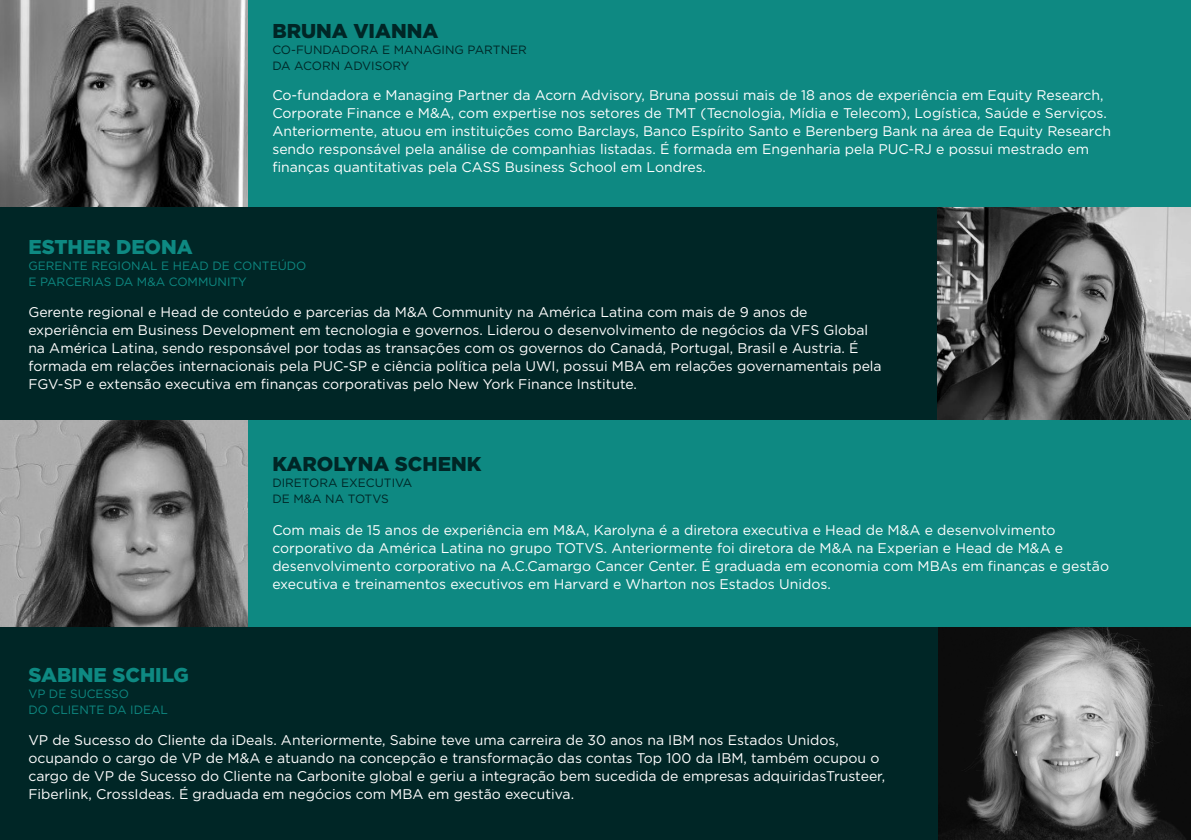
<style>
.page{position:relative;width:1191px;height:840px;background:#fff}
.page>*{position:absolute;margin:0;border:0;box-sizing:border-box;transform-origin:0 0}
.t1{font:900 20px "Gotham";color:#002626}
.t2{font:900 20px "Gotham";color:#0e8982}
.t3{font:14px/18px "Gotham";color:#fff}
.t4{font:12px/16px "Gotham";color:#0e8982}
.t5{font:12px/16px "Gotham";color:#002626}
</style>
<div class="page">
<img style="left:937px;top:626px;width:254px;height:213px">
<img style="left:0;top:0;width:248px;height:207px">
<img style="left:0;top:420px;width:248px;height:206px">
<div style="left:248px;top:0;width:943px;height:213px;background:#0e8982"></div>
<div style="left:0;top:207px;width:937px;height:213px;background:#002626"></div>
<div style="left:0;top:626px;width:937px;height:212px;background:#002626"></div>
<img style="left:937px;top:207px;width:254px;height:213px">
<div style="left:248px;top:420px;width:943px;height:206px;background:#0e8982"></div>
<h1 class="t1" style="left:272px;top:17px;width:167px">BRUNA VIANNA</h1>
<p class="t5" style="left:272px;top:42px;width:256px">CO-FUNDADORA E MANAGING PARTNER<br>DA ACORN ADVISORY</p>
<p class="t3" style="left:272px;top:86px;width:840px">Co-fundadora e Managing Partner da Acorn Advisory, Bruna possui mais de 18 anos de experiência em Equity Research, Corporate Finance e M&amp;A, com expertise nos setores de TMT (Tecnologia, Mídia e Telecom), Logística, Saúde e Serviços.<br>Anteriormente, atuou em instituições como Barclays, Banco Espírito Santo e Berenberg Bank na área de Equity Research sendo responsável pela análise de companhias listadas. É formada em Engenharia pela PUC-RJ e possui mestrado em finanças quantitativas pela CASS Business School em Londres.</p>
<h1 class="t2" style="left:28px;top:233px;width:166px">ESTHER DEONA</h1>
<p class="t4" style="left:28px;top:258px;width:279px">GERENTE REGIONAL E HEAD DE CONTEÚDO<br>E PARCERIAS DA M&amp;A COMMUNITY</p>
<p class="t3" style="left:28px;top:302px;width:855px">Gerente regional e Head de conteúdo e parcerias da M&amp;A Community na América Latina com mais de 9 anos de experiência em Business Development em tecnologia e governos. Liderou o desenvolvimento de negócios da VFS Global na América Latina, sendo responsável por todas as transações com os governos do Canadá, Portugal, Brasil e Austria. É formada em relações internacionais pela PUC-SP e ciência política pela UWI, possui MBA em relações governamentais pela FGV-SP e extensão executiva em finanças corporativas pelo New York Finance Institute.</p>
<h1 class="t2" style="left:28px;top:661px;width:162px">SABINE SCHILG</h1>
<p class="t4" style="left:28px;top:685px;width:141px">VP DE SUCESSO<br>DO CLIENTE DA IDEAL</p>
<h1 class="t1" style="left:272px;top:450px;width:210px">KAROLYNA SCHENK</h1>
<p class="t5" style="left:272px;top:474px;width:142px">DIRETORA EXECUTIVA<br>DE M&amp;A NA TOTVS</p>
<p class="t3" style="left:272px;top:520px;width:838px">Com mais de 15 anos de experiência em M&amp;A, Karolyna é a diretora executiva e Head de M&amp;A e desenvolvimento corporativo da América Latina no grupo TOTVS. Anteriormente foi diretora de M&amp;A na Experian e Head de M&amp;A e desenvolvimento corporativo na A.C.Camargo Cancer Center. É graduada em economia com MBAs em finanças e gestão executiva e treinamentos executivos em Harvard e Wharton nos Estados Unidos.</p>
<p class="t3" style="left:28px;top:730px;width:858px">VP de Sucesso do Cliente da iDeals. Anteriormente, Sabine teve uma carreira de 30 anos na IBM nos Estados Unidos, ocupando o cargo de VP de M&amp;A e atuando na concepção e transformação das contas Top 100 da IBM, também ocupou o cargo de VP de Sucesso do Cliente na Carbonite global e geriu a integração bem sucedida de empresas adquiridasTrusteer, Fiberlink, CrossIdeas. É graduada em negócios com MBA em gestão executiva.</p>
</div>
